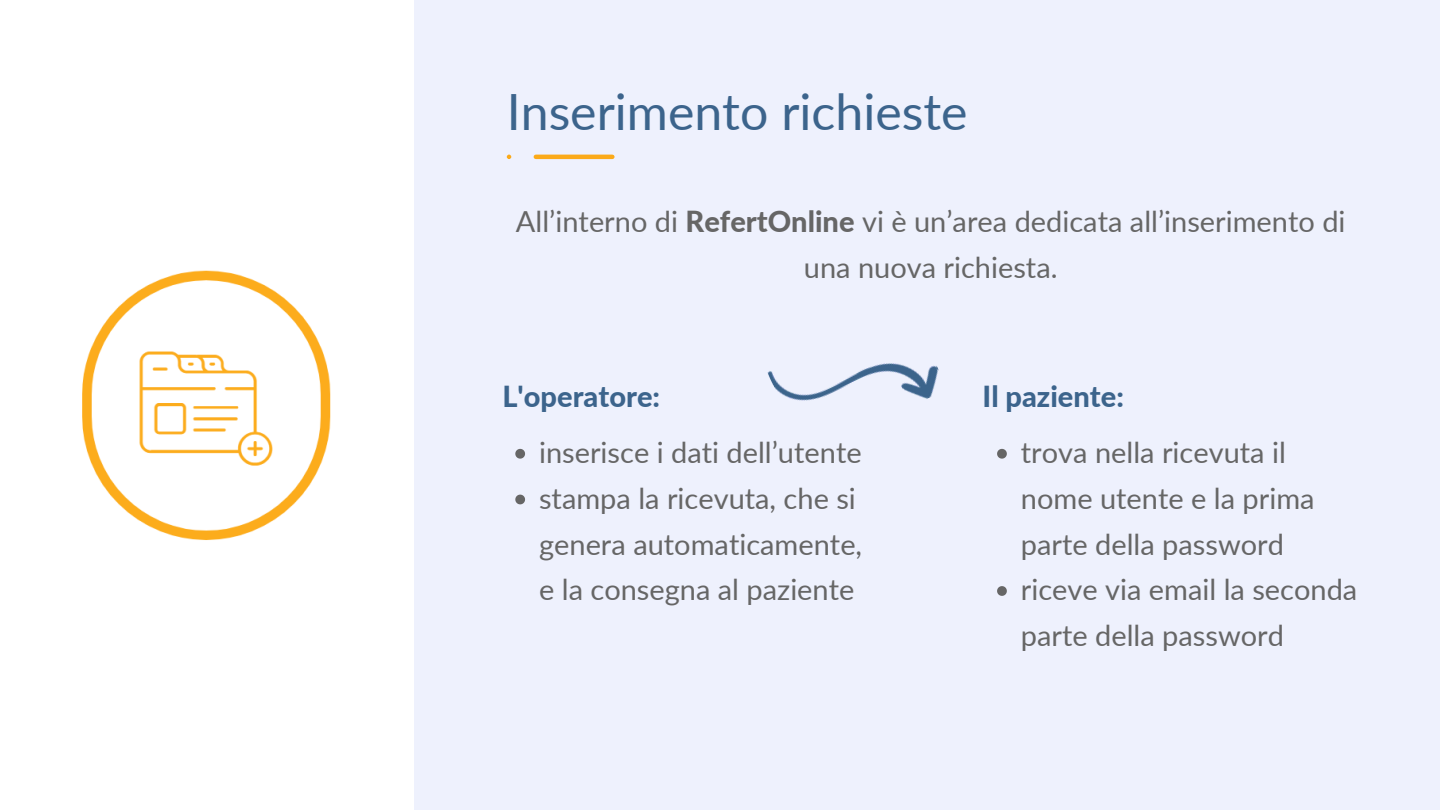
<style>
.page{position:relative;width:1440px;height:810px;background:#fff}
.page>*{position:absolute;margin:0;border:0;box-sizing:border-box;transform-origin:0 0}
.t1{font:50px "Lato";color:#3c648c}
.t2{font:29px/45.8px "Lato";color:#666}
.t3{font:800 29px "Lato";color:#3c648c}
.s1{font-weight:800}
</style>
<div class="page">
<div style="left:414px;top:0;width:1026px;height:810px;background:#eef1fd"></div>
<img style="left:82px;top:270px;width:249px;height:270px">
<svg style="left:515px;top:449px;width:10px;height:10px"></svg>
<svg style="left:515px;top:495px;width:10px;height:9px"></svg>
<svg style="left:997px;top:449px;width:10px;height:10px"></svg>
<svg style="left:997px;top:586px;width:10px;height:10px"></svg>
<img style="left:767px;top:363px;width:172px;height:38px">
<svg style="left:507px;top:155px;width:4px;height:4px"></svg>
<hr style="left:536px;top:155px;width:76px;height:4px;background:#fbaa19">
<p class="t1" style="left:507px;top:81px;width:462px">Inserimento richieste</p>
<p class="t2" style="left:516px;top:198px;width:831px;text-align:center">All’interno di <span class="s1">RefertOnline</span> vi è un’area dedicata all’inserimento di una nuova richiesta.</p>
<p class="t3" style="left:503px;top:379px;width:159px">L'operatore:</p>
<p class="t2" style="left:539px;top:429px;width:324px">inserisce i dati dell’utente</p>
<p class="t2" style="left:539px;top:475px;width:325px">stampa la ricevuta, che si genera automaticamente, e la consegna al paziente</p>
<p class="t3" style="left:983px;top:379px;width:143px">Il paziente:</p>
<p class="t2" style="left:1021px;top:429px;width:295px">trova nella ricevuta il nome utente e la prima parte della password</p>
<p class="t2" style="left:1021px;top:566px;width:338px">riceve via email la seconda parte della password</p>
</div>
